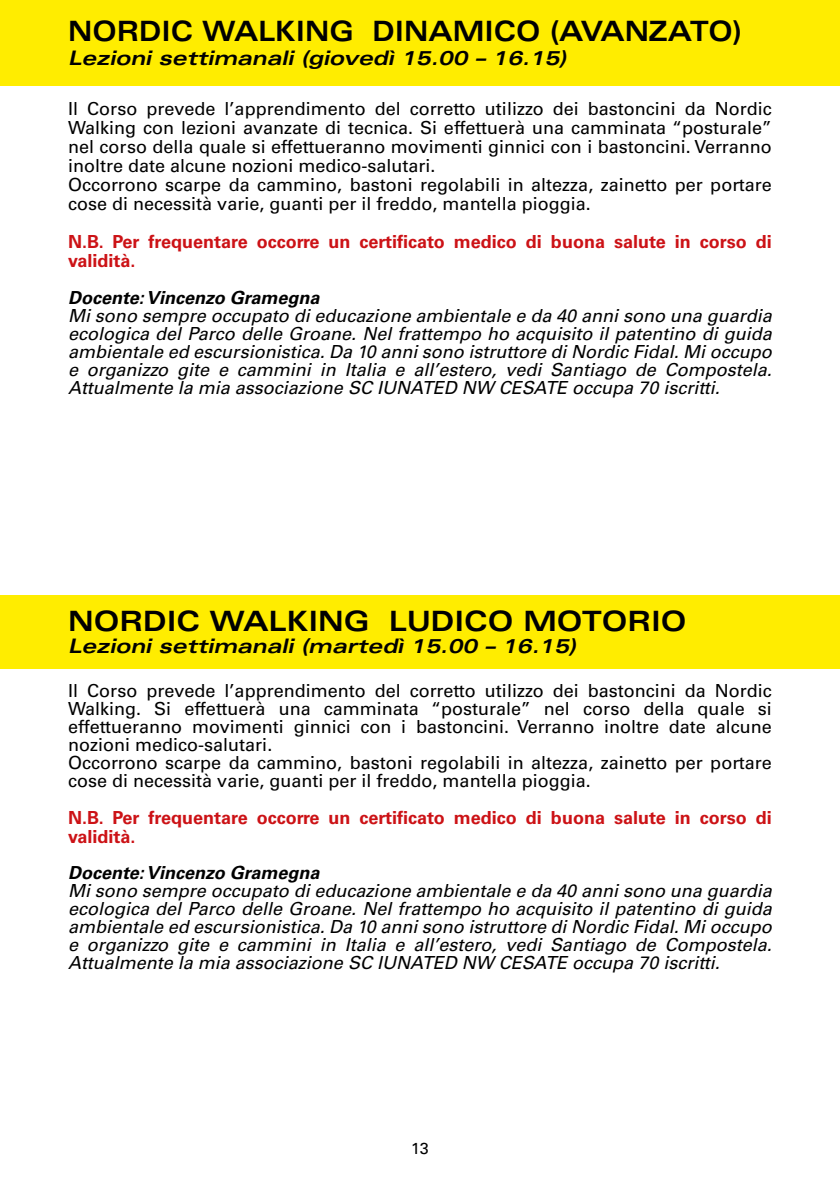
<style>
.page{position:relative;width:840px;height:1191px;background:#fff}
.page>*{position:absolute;margin:0;border:0;box-sizing:border-box;transform-origin:0 0}
.t1{font:700 expanded 28px "Univers LT Std";color:#000;scale:.9 1}
.t2{font:700 expanded 28px "Univers LT Std";color:#000;scale:.95 1}
.t3{font:italic 700 expanded 20px "Univers LT Std";color:#000}
.t4{font:18px/19px "Univers LT Std";color:#000}
.t5{font:italic 18px/18px "Univers LT Std";color:#000;text-align:justify}
.t6{font:700 18px/19px "Univers LT Std";color:#cc1216}
.t7{font:italic 700 18px "Univers LT Std";color:#000}
.t8{font:16px "Univers LT Std";color:#000}
</style>
<div class="page">
<div style="left:0;top:0;width:839px;height:85px;background:#ffed00"></div>
<div style="left:0;top:595px;width:839px;height:74px;background:#ffed00"></div>
<h1 class="t1" style="left:68px;top:15px;width:750px">NORDIC WALKING DINAMICO (AVANZATO)</h1>
<p class="t3" style="left:68px;top:46px;width:500px">Lezioni settimanali (giovedì 15.00 – 16.15)</p>
<p class="t4" style="left:68px;top:99px;width:705px">Il Corso prevede l’apprendimento del corretto utilizzo dei bastoncini da Nordic Walking con lezioni avanzate di tecnica. Si effettuerà una camminata “posturale” nel corso della quale si effettueranno movimenti ginnici con i bastoncini. Verranno inoltre date alcune nozioni medico-salutari.<br>Occorrono scarpe da cammino, bastoni regolabili in altezza, zainetto per portare cose di necessità varie, guanti per il freddo, mantella pioggia.</p>
<p class="t6" style="left:68px;top:232px;width:704px">N.B. Per frequentare occorre un certificato medico di buona salute in corso di validità.</p>
<p class="t7" style="left:68px;top:287px;width:253px">Docente: Vincenzo Gramegna</p>
<p class="t5" style="left:68px;top:307px;width:705px">Mi sono sempre occupato di educazione ambientale e da 40 anni sono una guardia ecologica del Parco delle Groane. Nel frattempo ho acquisito il patentino di guida ambientale ed escursionistica. Da 10 anni sono istruttore di Nordic Fidal. Mi occupo e organizzo gite e cammini in Italia e all’estero, vedi Santiago de Compostela.<br>Attualmente la mia associazione SC IUNATED NW CESATE occupa 70 iscritti.</p>
<h1 class="t2" style="left:68px;top:605px;width:652px">NORDIC WALKING LUDICO MOTORIO</h1>
<p class="t3" style="left:68px;top:634px;width:509px">Lezioni settimanali (martedì 15.00 – 16.15)</p>
<p class="t4" style="left:68px;top:681px;width:705px;line-height:18px">Il Corso prevede l’apprendimento del corretto utilizzo dei bastoncini da Nordic Walking. Si effettuerà una camminata “posturale” nel corso della quale si effettueranno movimenti ginnici con i bastoncini. Verranno inoltre date alcune nozioni medico-salutari.<br>Occorrono scarpe da cammino, bastoni regolabili in altezza, zainetto per portare cose di necessità varie, guanti per il freddo, mantella pioggia.</p>
<p class="t6" style="left:68px;top:808px;width:704px">N.B. Per frequentare occorre un certificato medico di buona salute in corso di validità.</p>
<p class="t7" style="left:68px;top:861px;width:253px">Docente: Vincenzo Gramegna</p>
<p class="t5" style="left:68px;top:881px;width:705px">Mi sono sempre occupato di educazione ambientale e da 40 anni sono una guardia ecologica del Parco delle Groane. Nel frattempo ho acquisito il patentino di guida ambientale ed escursionistica. Da 10 anni sono istruttore di Nordic Fidal. Mi occupo e organizzo gite e cammini in Italia e all’estero, vedi Santiago de Compostela.<br>Attualmente la mia associazione SC IUNATED NW CESATE occupa 70 iscritti.</p>
<p class="t8" style="left:411px;top:1139px;width:19px">13</p>
</div>
